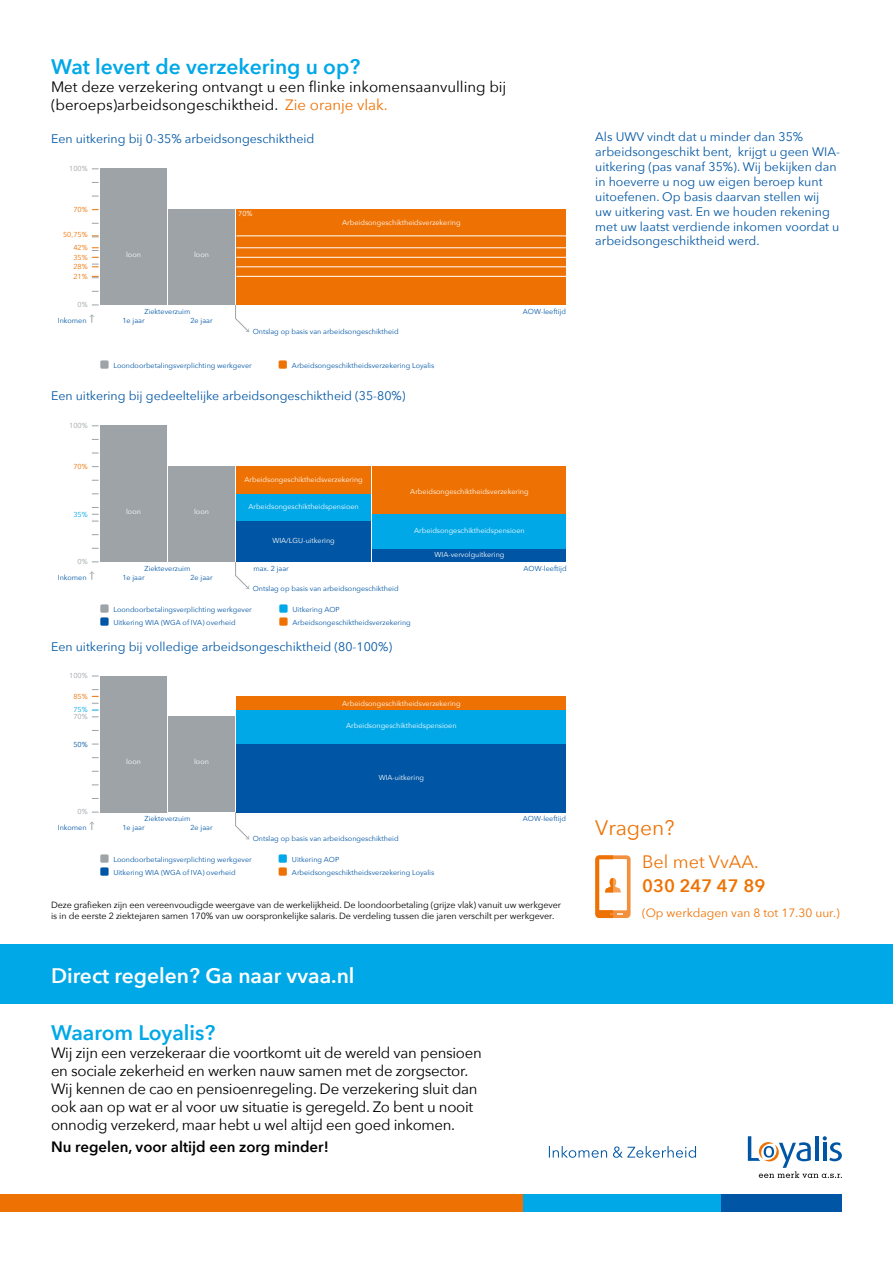
<style>
.page{position:relative;width:893px;height:1263px;background:#fff}
.page>*{position:absolute;margin:0;border:0;box-sizing:border-box;transform-origin:0 0}
.t1{font:600 21px "Avenir Next";color:#00a8e7}
.t2{font:600 21px "Avenir Next";color:#fff}
.t3{font:21px "Avenir Next";color:#ee7203}
.t4{font:18px "Avenir Next";color:#ee7203}
.t5{font:600 18px "Avenir Next";color:#ee7203}
.t6{font:15px/18px "Avenir Next";letter-spacing:-.02em;color:#000}
.t7{font:15px/18px "Avenir Next";color:#000}
.t8{font:600 15px "Avenir Next";color:#000}
.t9{font:12.3px/14.9px "Avenir Next";color:#0056a4}
.t10{font:12px "Avenir Next";color:#ee7203}
.t11{font:9px/10.8px "Avenir Next";letter-spacing:-.01em;color:#000}
.t12{font:7.2px/8.7px "Avenir Next";color:#0056a4}
.t13{font:7.2px "Avenir Next";color:#fff}
.t14{font:7.2px/9.4px "Avenir Next";color:#ee7203;text-align:justify}
.t15{font:7.2px "Avenir Next";color:#9da3a7}
.t16{font:7.2px "Avenir Next";color:#00a8e7}
.s1{color:#ee7203}
</style>
<div class="page">
<div style="left:0;top:1195px;width:523px;height:17px;background:#ee7203"></div>
<div style="left:523px;top:1195px;width:199px;height:17px;background:#00a8e7"></div>
<div style="left:722px;top:1195px;width:120px;height:17px;background:#0056a4"></div>
<svg style="left:748px;top:1136px;width:94px;height:42px"></svg>
<svg style="left:549px;top:1146px;width:147px;height:12px"></svg>
<div style="left:0;top:944px;width:893px;height:59px;background:#00a8e7"></div>
<svg style="left:92px;top:236px;width:7px;height:2px"></svg>
<svg style="left:92px;top:247px;width:7px;height:4px"></svg>
<svg style="left:92px;top:264px;width:7px;height:4px"></svg>
<svg style="left:92px;top:276px;width:7px;height:2px"></svg>
<div style="left:100px;top:169px;width:67px;height:136px;background:#9da3a7"></div>
<div style="left:236px;top:210px;width:330px;height:95px;background:#ee7203"></div>
<div style="left:168px;top:210px;width:67px;height:95px;background:#9da3a7"></div>
<svg style="left:235px;top:305px;width:15px;height:27px"></svg>
<svg style="left:89px;top:314px;width:5px;height:9px"></svg>
<hr style="left:236px;top:276px;width:330px;height:1px;background:#fff">
<hr style="left:236px;top:266px;width:330px;height:1px;background:#fff">
<hr style="left:236px;top:257px;width:330px;height:1px;background:#fff">
<hr style="left:236px;top:247px;width:330px;height:1px;background:#fff">
<hr style="left:236px;top:236px;width:330px;height:1px;background:#fff">
<div style="left:372px;top:548px;width:194px;height:14px;background:#0056a4"></div>
<div style="left:372px;top:467px;width:194px;height:54px;background:#ee7203"></div>
<div style="left:236px;top:521px;width:135px;height:41px;background:#0056a4"></div>
<div style="left:236px;top:494px;width:135px;height:27px;background:#00a8e7"></div>
<div style="left:236px;top:467px;width:135px;height:27px;background:#ee7203"></div>
<div style="left:100px;top:426px;width:67px;height:136px;background:#9da3a7"></div>
<div style="left:168px;top:467px;width:67px;height:95px;background:#9da3a7"></div>
<div style="left:372px;top:514px;width:194px;height:34px;background:#00a8e7"></div>
<svg style="left:89px;top:571px;width:5px;height:9px"></svg>
<svg style="left:235px;top:562px;width:15px;height:27px"></svg>
<div style="left:236px;top:710px;width:330px;height:34px;background:#00a8e7"></div>
<div style="left:100px;top:676px;width:67px;height:136px;background:#9da3a7"></div>
<div style="left:236px;top:696px;width:330px;height:14px;background:#ee7203"></div>
<div style="left:236px;top:744px;width:330px;height:68px;background:#0056a4"></div>
<div style="left:168px;top:717px;width:67px;height:95px;background:#9da3a7"></div>
<svg style="left:235px;top:812px;width:15px;height:28px"></svg>
<svg style="left:89px;top:821px;width:5px;height:9px"></svg>
<svg style="left:595px;top:855px;width:36px;height:63px"></svg>
<h1 class="t1" style="left:51px;top:49px;width:311px">Wat levert de verzekering u op?</h1>
<h3 class="t7" style="left:51px;top:77px;width:457px">Met deze verzekering ontvangt u een flinke inkomensaanvulling bij (beroeps)arbeidsongeschiktheid. <span class="s1">Zie oranje vlak.</span></h3>
<h3 class="t9" style="left:51px;top:131px;width:265px">Een uitkering bij 0-35% arbeidsongeschiktheid</h3>
<p class="t15" style="left:69px;top:162px;width:20px">100%</p>
<p class="t14" style="left:73px;top:204px;width:16px">70%</p>
<p class="t13" style="left:238px;top:208px;width:16px">70%</p>
<p class="t14" style="left:63px;top:229px;width:26px">50,75%</p>
<p class="t14" style="left:73px;top:242px;width:16px">42%</p>
<p class="t14" style="left:73px;top:252px;width:16px">35% 28% 21%</p>
<p class="t15" style="left:78px;top:299px;width:12px">0%</p>
<p class="t12" style="left:58px;top:316px;width:30px">Inkomen</p>
<p class="t13" style="left:126px;top:249px;width:16px">loon</p>
<p class="t13" style="left:194px;top:249px;width:16px">loon</p>
<p class="t13" style="left:342px;top:217px;width:120px">Arbeidsongeschiktheidsverzekering</p>
<p class="t12" style="left:122px;top:316px;width:24px">1e jaar</p>
<p class="t12" style="left:190px;top:307px;width:24px;text-indent:-46px">Ziekteverzuim<br>2e jaar</p>
<p class="t12" style="left:523px;top:307px;width:45px">AOW-leeftĳd</p>
<p class="t12" style="left:253px;top:327px;width:147px">Ontslag op basis van arbeidsongeschiktheid</p>
<p class="t12" style="left:113px;top:361px;width:140px">Loondoorbetalingsverplichting werkgever</p>
<p class="t12" style="left:292px;top:361px;width:144px">Arbeidsongeschiktheidsverzekering Loyalis</p>
<h3 class="t9" style="left:51px;top:388px;width:356px">Een uitkering bij gedeeltelijke arbeidsongeschiktheid (35-80%)</h3>
<p class="t15" style="left:69px;top:419px;width:20px">100%</p>
<p class="t14" style="left:73px;top:461px;width:16px">70%</p>
<p class="t16" style="left:73px;top:509px;width:16px">35%</p>
<p class="t15" style="left:78px;top:555px;width:12px">0%</p>
<p class="t12" style="left:58px;top:572px;width:30px">Inkomen</p>
<p class="t13" style="left:126px;top:506px;width:16px">loon</p>
<p class="t13" style="left:194px;top:506px;width:16px">loon</p>
<p class="t13" style="left:244px;top:473px;width:120px">Arbeidsongeschiktheidsverzekering</p>
<p class="t13" style="left:248px;top:500px;width:112px">Arbeidsongeschiktheidspensioen</p>
<p class="t13" style="left:272px;top:534px;width:64px">WIA/LGU-uitkering</p>
<p class="t13" style="left:410px;top:485px;width:120px">Arbeidsongeschiktheidsverzekering</p>
<p class="t13" style="left:414px;top:524px;width:112px">Arbeidsongeschiktheidspensioen</p>
<p class="t13" style="left:434px;top:548px;width:71px">WIA-vervolguitkering</p>
<p class="t12" style="left:122px;top:572px;width:24px">1e jaar</p>
<p class="t12" style="left:190px;top:564px;width:24px;text-indent:-46px">Ziekteverzuim<br>2e jaar</p>
<p class="t12" style="left:253px;top:564px;width:37px">max. 2 jaar</p>
<p class="t12" style="left:523px;top:564px;width:45px">AOW-leeftĳd</p>
<p class="t12" style="left:113px;top:605px;width:140px">Loondoorbetalingsverplichting werkgever</p>
<p class="t12" style="left:253px;top:584px;width:147px">Ontslag op basis van arbeidsongeschiktheid</p>
<p class="t12" style="left:292px;top:605px;width:49px">Uitkering AOP</p>
<p class="t12" style="left:113px;top:618px;width:124px">Uitkering WIA (WGA of IVA) overheid</p>
<p class="t12" style="left:292px;top:618px;width:120px">Arbeidsongeschiktheidsverzekering</p>
<h3 class="t9" style="left:51px;top:639px;width:343px">Een uitkering bij volledige arbeidsongeschiktheid (80-100%)</h3>
<p class="t15" style="left:69px;top:670px;width:20px">100%</p>
<p class="t14" style="left:73px;top:691px;width:16px">85%</p>
<p class="t16" style="left:73px;top:704px;width:16px">75%</p>
<p class="t15" style="left:73px;top:710px;width:16px">70%</p>
<p class="t12" style="left:73px;top:740px;width:16px">50%</p>
<p class="t15" style="left:78px;top:806px;width:12px">0%</p>
<p class="t12" style="left:58px;top:823px;width:30px">Inkomen</p>
<p class="t13" style="left:126px;top:756px;width:16px">loon</p>
<p class="t13" style="left:194px;top:756px;width:16px">loon</p>
<p class="t13" style="left:342px;top:697px;width:120px">Arbeidsongeschiktheidsverzekering</p>
<p class="t13" style="left:346px;top:720px;width:112px">Arbeidsongeschiktheidspensioen</p>
<p class="t13" style="left:379px;top:771px;width:47px">WIA-uitkering</p>
<p class="t12" style="left:122px;top:823px;width:24px">1e jaar</p>
<p class="t12" style="left:190px;top:814px;width:24px;text-indent:-46px">Ziekteverzuim<br>2e jaar</p>
<p class="t12" style="left:523px;top:814px;width:45px">AOW-leeftĳd</p>
<p class="t12" style="left:253px;top:834px;width:147px">Ontslag op basis van arbeidsongeschiktheid</p>
<p class="t12" style="left:292px;top:855px;width:49px">Uitkering AOP</p>
<p class="t11" style="left:51px;top:899px;width:512px">Deze grafieken zijn een vereenvoudigde weergave van de werkelijkheid. De loondoorbetaling (grijze vlak) vanuit uw werkgever is in de eerste 2 ziektejaren samen 170% van uw oorspronkelijke salaris. De verdeling tussen die jaren verschilt per werkgever.</p>
<p class="t12" style="left:113px;top:855px;width:140px">Loondoorbetalingsverplichting werkgever</p>
<p class="t12" style="left:113px;top:868px;width:124px">Uitkering WIA (WGA of IVA) overheid</p>
<p class="t12" style="left:292px;top:868px;width:144px">Arbeidsongeschiktheidsverzekering Loyalis</p>
<h1 class="t2" style="left:51px;top:957px;width:305px">Direct regelen? Ga naar vvaa.nl</h1>
<h1 class="t1" style="left:51px;top:1014px;width:166px">Waarom Loyalis?</h1>
<p class="t6" style="left:51px;top:1043px;width:432px">Wij zijn een verzekeraar die voortkomt uit de wereld van pensioen en sociale zekerheid en werken nauw samen met de zorgsector.<br>Wij kennen de cao en pensioenregeling. De verzekering sluit dan ook aan op wat er al voor uw situatie is geregeld. Zo bent u nooit onnodig verzekerd, maar hebt u wel altijd een goed inkomen.</p>
<h3 class="t8" style="left:51px;top:1134px;width:279px">Nu regelen, voor altijd een zorg minder!</h3>
<p class="t9" style="left:595px;top:129px;width:246px">Als UWV vindt dat u minder dan 35% arbeidsongeschikt bent, krijgt u geen WIA&shy;uitkering (pas vanaf 35%). Wij bekijken dan in hoeverre u nog uw eigen beroep kunt uitoefenen. Op basis daarvan stellen wij<br>uw uitkering vast. En we houden rekening met uw laatst verdiende inkomen voordat u arbeidsongeschiktheid werd.</p>
<h1 class="t3" style="left:595px;top:810px;width:81px">Vragen?</h1>
<h2 class="t4" style="left:642px;top:847px;width:118px">Bel met VvAA.</h2>
<h2 class="t5" style="left:642px;top:870px;width:125px">030 247 47 89</h2>
<h3 class="t10" style="left:642px;top:903px;width:199px">(Op werkdagen van 8 tot 17.30 uur.)</h3>
</div>
